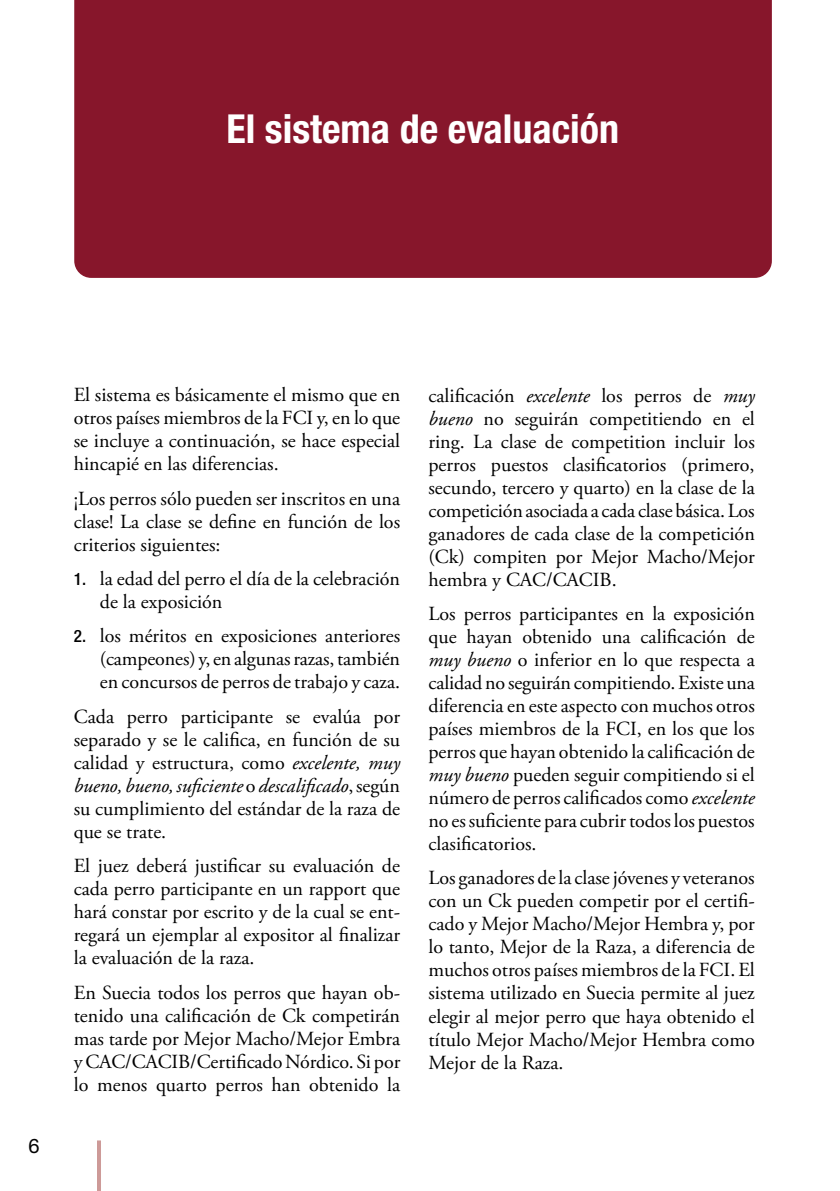
<style>
.page{position:relative;width:840px;height:1191px;background:#fff}
.page>*{position:absolute;margin:0;border:0;box-sizing:border-box;transform-origin:0 0}
.t1{font:700 condensed 40px "Helvetica Neue LT Std";color:#fff}
.t2{font:20px/23px "Adobe Garamond Pro";color:#000;text-align:justify}
.t3{font:20px "Helvetica Neue LT Std";color:#000}
.s1{font-family:"Helvetica Neue LT Std";font-weight:500;font-stretch:condensed;font-size:17px}
.s2{font-style:italic}
</style>
<div class="page">
<hr style="left:97px;top:1140px;width:4px;height:51px;background:#cd9a98">
<div style="left:74px;top:0;width:697px;height:278px;background:#87162b"></div>
<h1 class="t1" style="left:226px;top:105px;width:394px">El sistema de evaluación</h1>
<p class="t3" style="left:28px;top:1134px;width:13px">6</p>
<p class="t2" style="left:74px;top:384px;width:328px">El sistema es básicamente el mismo que en otros países miembros de la FCI y, en lo que se incluye a continuación, se hace especial hincapié en las diferencias.</p>
<p class="t2" style="left:74px;top:487px;width:328px">¡Los perros sólo pueden ser inscritos en una clase! La clase se define en función de los criterios siguientes:</p>
<p class="t2" style="left:100px;top:568px;width:301px;text-indent:-26px"><span class="s1">1.</span> la edad del perro el día de la celebración de la exposición</p>
<p class="t2" style="left:100px;top:625px;width:302px;text-indent:-26px"><span class="s1">2.</span> los méritos en exposiciones anteriores (campeones) y, en algunas razas, también en concursos de perros de trabajo y caza.</p>
<p class="t2" style="left:74px;top:705px;width:328px">Cada perro participante se evalúa por separado y se le califica, en función de su calidad y estructura, como <span class="s2">excelente, muy bueno, bueno, suficiente</span> o <span class="s2">descalificado</span>, según su cumplimiento del estándar de la raza de que se trate.</p>
<p class="t2" style="left:74px;top:855px;width:328px">El juez deberá justificar su evaluación de cada perro participante en un rapport que hará constar por escrito y de la cual se ent&shy;regará un ejemplar al expositor al finalizar la evaluación de la raza.</p>
<p class="t2" style="left:74px;top:981px;width:328px">En Suecia todos los perros que hayan ob&shy;tenido una calificación de Ck competirán mas tarde por Mejor Macho/Mejor Embra y CAC/CACIB/Certificado Nórdico. Si por lo menos quarto perros han obtenido la</p>
<p class="t2" style="left:428px;top:384px;width:328px">calificación <span class="s2">excelente</span> los perros de <span class="s2">muy bueno</span> no seguirán competitiendo en el ring. La clase de competition incluir los perros puestos clasificatorios (primero, secundo, tercero y quarto) en la clase de la competición asociada a cada clase básica. Los ganadores de cada clase de la competición (Ck) compiten por Mejor Macho/Mejor hembra y CAC/CACIB.</p>
<p class="t2" style="left:428px;top:603px;width:328px">Los perros participantes en la exposición que hayan obtenido una calificación de <span class="s2">muy bueno</span> o inferior en lo que respecta a calidad no seguirán compitiendo. Existe una diferencia en este aspecto con muchos otros países miembros de la FCI, en los que los perros que hayan obtenido la calificación de <span class="s2">muy bueno</span> pueden seguir compitiendo si el número de perros calificados como <span class="s2">excelente </span>no es suficiente para cubrir todos los puestos clasificatorios.</p>
<p class="t2" style="left:428px;top:867px;width:328px">Los ganadores de la clase jóvenes y veteranos con un Ck pueden competir por el certifi&shy;cado y Mejor Macho/Mejor Hembra y, por lo tanto, Mejor de la Raza, a diferencia de muchos otros países miembros de la FCI. El sistema utilizado en Suecia permite al juez elegir al mejor perro que haya obtenido el título Mejor Macho/Mejor Hembra como Mejor de la Raza.</p>
</div>
